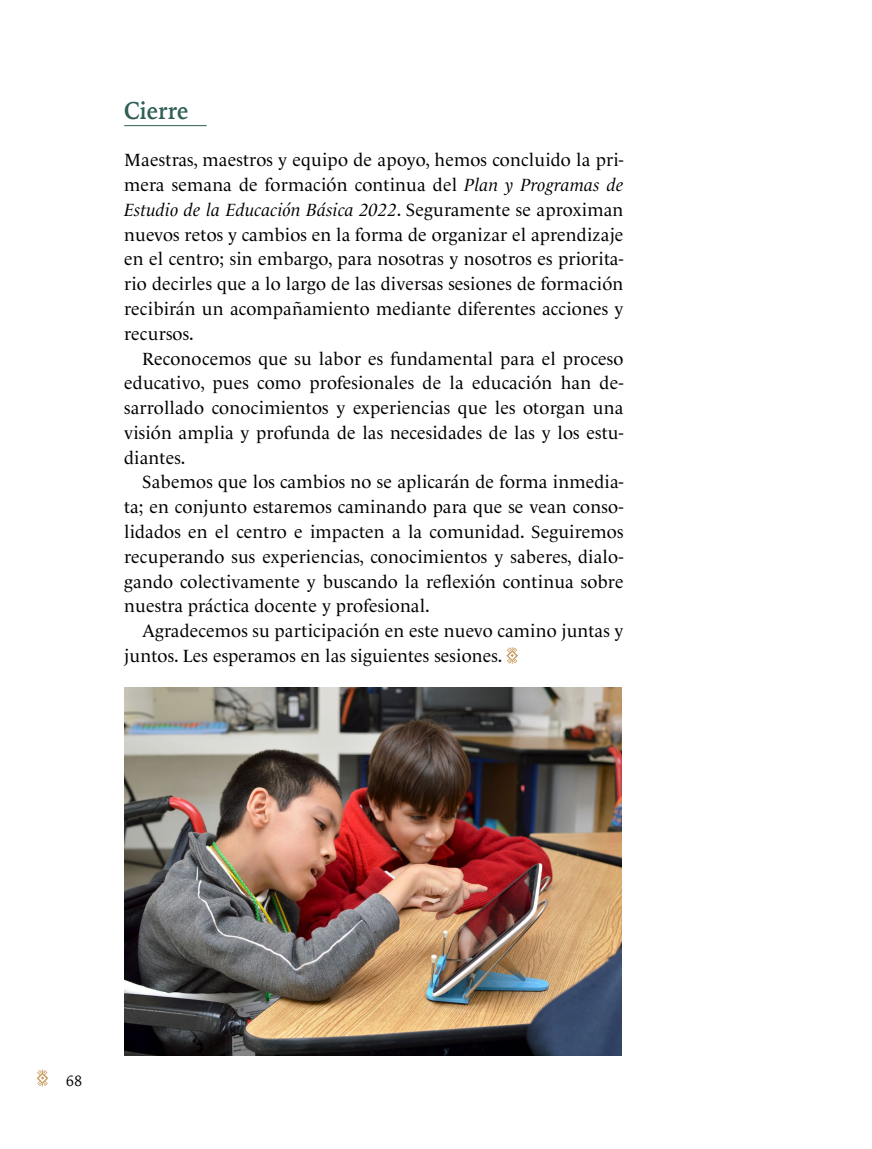
<style>
.page{position:relative;width:872px;height:1149px;background:#fff}
.page>*{position:absolute;margin:0;border:0;box-sizing:border-box;transform-origin:0 0}
.t1{font:700 24px "Iowan Old Style";color:#2f5e55;scale:.9 1}
.t2{font:18px/24.8px "Le Monde Livre";letter-spacing:.01em;color:#000;text-align:justify}
.t3{font:15px "Iowan Old Style";color:#000}
.s1{font-style:italic}
</style>
<div class="page">
<svg style="left:37px;top:1069px;width:11px;height:17px"></svg>
<hr style="left:124px;top:125px;width:83px;height:1px;background:#2f5e55">
<svg style="left:506px;top:647px;width:12px;height:16px"></svg>
<img style="left:125px;top:687px;width:496px;height:367px">
<h1 class="t1" style="left:124px;top:88px;width:73px">Cierre</h1>
<p class="t2" style="left:124px;top:148px;width:501px">Maestras, maestros y equipo de apoyo, hemos concluido la pri&shy;mera semana de formación continua del <span class="s1">Plan y Programas de Estudio de la Educación Básica 2022</span>. Seguramente se aproximan nuevos retos y cambios en la forma de organizar el aprendizaje en el centro; sin embargo, para nosotras y nosotros es priorita&shy;rio decirles que a lo largo de las diversas sesiones de formación recibirán un acompañamiento mediante diferentes acciones y recursos.</p>
<p class="t2" style="left:124px;top:346px;width:501px;text-indent:18px">Reconocemos que su labor es fundamental para el proceso educativo, pues como profesionales de la educación han de&shy;sarrollado conocimientos y experiencias que les otorgan una visión amplia y profunda de las necesidades de las y los estu&shy;diantes.</p>
<p class="t2" style="left:124px;top:469px;width:501px;text-indent:18px">Sabemos que los cambios no se aplicarán de forma inmedia&shy;ta; en conjunto estaremos caminando para que se vean conso&shy;lidados en el centro e impacten a la comunidad. Seguiremos recuperando sus experiencias, conocimientos y saberes, dialo&shy;gando colectivamente y buscando la reflexión continua sobre nuestra práctica docente y profesional.</p>
<p class="t2" style="left:124px;top:618px;width:501px;text-indent:18px">Agradecemos su participación en este nuevo camino juntas y juntos. Les esperamos en las siguientes sesiones.</p>
<p class="t3" style="left:66px;top:1066px;width:18px">68</p>
</div>
